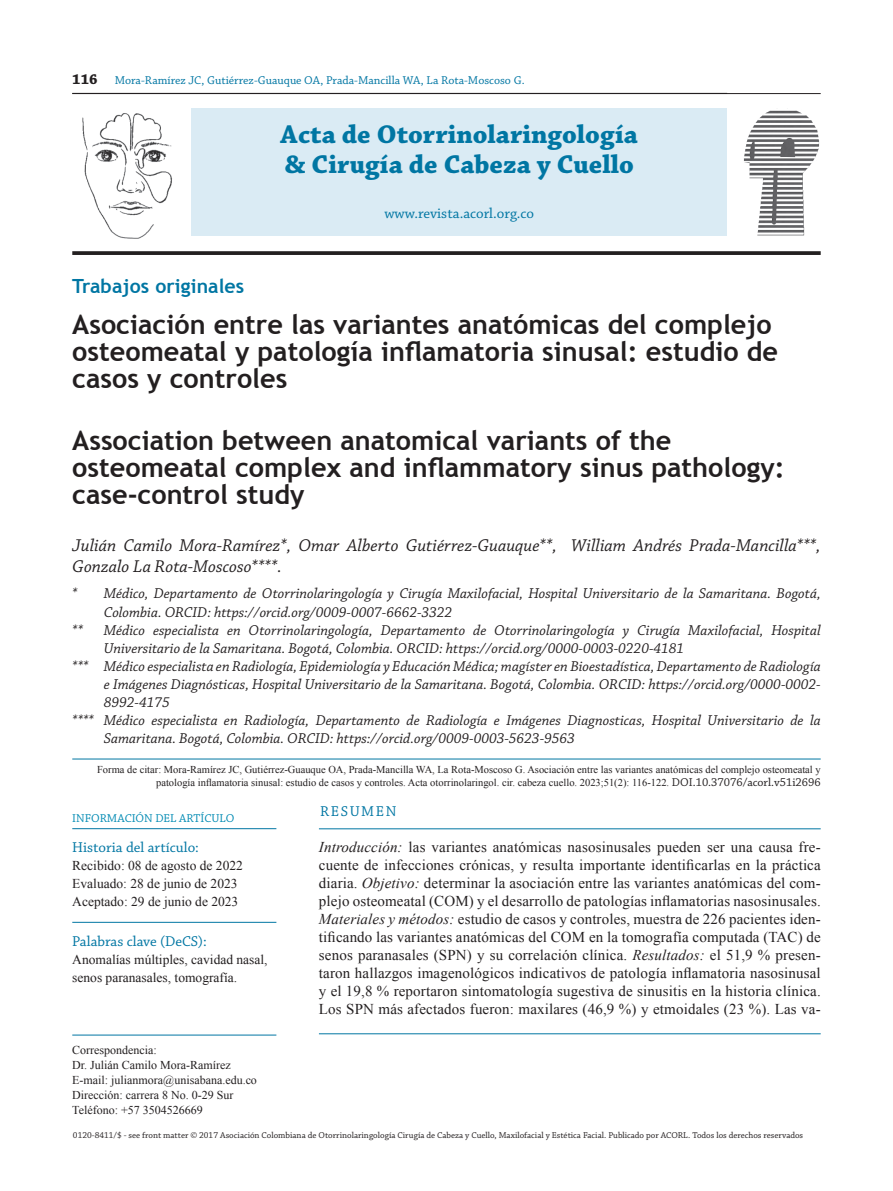
<style>
.page{position:relative;width:893px;height:1191px;background:#fff}
.page>*{position:absolute;margin:0;border:0;box-sizing:border-box;transform-origin:0 0}
.t1{font:700 27px/27px "Trebuchet MS";color:#231f20}
.t2{font:700 27px/30px "Chaparral Pro";color:#0076a3}
.t3{font:700 19.5px "Trebuchet MS";letter-spacing:.005em;color:#0076a3}
.t4{font:italic 18px/21px "Chaparral Pro";color:#231f20}
.t5{font:italic 15px "Chaparral Pro";color:#231f20}
.t6{font:15px/18px "Times New Roman";letter-spacing:.01em;color:#231f20;text-align:justify}
.t7{font:15px "Chaparral Pro";color:#0076a3}
.t8{font:15px "Chaparral Pro";letter-spacing:.105em;color:#0076a3}
.t9{font:13.5px/18px "Times New Roman";color:#231f20}
.t10{font:12px/15px "Times New Roman";color:#231f20}
.t11{font:12px "Chaparral Pro";color:#0076a3}
.t12{font:12px "Chaparral Pro";color:#008ab3}
.t13{font:10.5px/13.5px "Times New Roman";color:#231f20;text-align:right}
.t14{font:9px "Chaparral Pro";color:#231f20}
.s1{font-weight:700;font-size:15px;color:#231f20}
.s2{font-family:"Chaparral Pro";font-size:12px}
.s3{font-style:italic}
</style>
<div class="page">
<hr style="left:72px;top:93px;width:749px;height:1px;background:#231f20">
<hr style="left:319px;top:828px;width:502px;height:1px;background:#0076a3">
<div style="left:191px;top:108px;width:536px;height:128px;background:#daebf4"></div>
<img style="left:743px;top:110px;width:77px;height:125px">
<svg style="left:72px;top:251px;width:749px;height:4px;background:#302c2d"></svg>
<hr style="left:72px;top:828px;width:204px;height:1px;background:#0076a3">
<hr style="left:72px;top:922px;width:204px;height:1px;background:#0076a3">
<hr style="left:319px;top:1033px;width:502px;height:1px;background:#0076a3">
<hr style="left:72px;top:758px;width:749px;height:1px;background:#0076a3">
<hr style="left:72px;top:1034px;width:204px;height:1px;background:#0076a3">
<img style="left:82px;top:113px;width:90px;height:126px">
<p class="t11" style="left:72px;top:74px;width:454px"><span class="s1">116</span> Mora-Ramírez JC, Gutiérrez-Guauque OA, Prada-Mancilla WA, La Rota-Moscoso G.</p>
<h1 class="t2" style="left:281px;top:121px;width:359px">Acta de Otorrinolaringología &amp; Cirugía de Cabeza y Cuello</h1>
<p class="t7" style="left:384px;top:205px;width:151px">www.revista.acorl.org.co</p>
<h2 class="t3" style="left:72px;top:273px;width:174px">Trabajos originales</h2>
<h1 class="t1" style="left:72px;top:311px;width:707px">Asociación entre las variantes anatómicas del complejo osteomeatal y patología inflamatoria sinusal: estudio de casos y controles</h1>
<h1 class="t1" style="left:72px;top:426px;width:714px">Association between anatomical variants of the osteomeatal complex and inflammatory sinus pathology: case-control study</h1>
<p class="t4" style="left:72px;top:535px;width:750px">Julián Camilo Mora-Ramírez*, Omar Alberto Gutiérrez-Guauque**, William Andrés Prada-Mancilla***,<br>Gonzalo La Rota-Moscoso****.</p>
<p class="t5" style="left:72px;top:585px;width:750px">* Médico, Departamento de Otorrinolaringología y Cirugía Maxilofacial, Hospital Universitario de la Samaritana. Bogotá,</p>
<p class="t5" style="left:104px;top:603px;width:350px">Colombia. ORCID: https://orcid.org/0009-0007-6662-3322</p>
<p class="t5" style="left:72px;top:621px;width:12px">**</p>
<p class="t5" style="left:104px;top:621px;width:718px">Médico especialista en Otorrinolaringología, Departamento de Otorrinolaringología y Cirugía Maxilofacial, Hospital</p>
<p class="t5" style="left:104px;top:639px;width:582px">Universitario de la Samaritana. Bogotá, Colombia. ORCID: https://orcid.org/0000-0003-0220-4181</p>
<p class="t5" style="left:72px;top:657px;width:750px">*** Médico especialista en Radiología, Epidemiología y Educación Médica; magíster en Bioestadística, Departamento de Radiología</p>
<p class="t5" style="left:104px;top:675px;width:718px">e Imágenes Diagnósticas, Hospital Universitario de la Samaritana. Bogotá, Colombia. ORCID: https://orcid.org/0000-0002-</p>
<p class="t5" style="left:104px;top:693px;width:67px">8992-4175</p>
<p class="t5" style="left:72px;top:711px;width:750px">**** Médico especialista en Radiología, Departamento de Radiología e Imágenes Diagnosticas, Hospital Universitario de la</p>
<p class="t5" style="left:104px;top:729px;width:473px">Samaritana. Bogotá, Colombia. ORCID: https://orcid.org/0009-0003-5623-9563</p>
<p class="t13" style="left:97px;top:762px;width:725px">Forma de citar: Mora-Ramírez JC, Gutiérrez-Guauque OA, Prada-Mancilla WA, La Rota-Moscoso G. Asociación entre las variantes anatómicas del complejo osteomeatal y patología inflamatoria sinusal: estudio de casos y controles. Acta otorrinolaringol. cir. cabeza cuello. 2023;51(2): 116-122. <span class="s2">DOI.10.37076/acorl.v51i2696</span></p>
<p class="t12" style="left:72px;top:811px;width:164px">INFORMACIÓN DEL ARTÍCULO</p>
<p class="t7" style="left:72px;top:839px;width:128px">Historia del artículo:</p>
<p class="t9" style="left:72px;top:856px;width:172px">Recibido: 08 de agosto de 2022<br>Evaluado: 28 de junio de 2023<br>Aceptado: 29 de junio de 2023</p>
<p class="t7" style="left:72px;top:932px;width:136px">Palabras clave (DeCS):</p>
<p class="t9" style="left:72px;top:950px;width:197px">Anomalías múltiples, cavidad nasal, senos paranasales, tomografía.</p>
<p class="t10" style="left:72px;top:1042px;width:186px">Correspondencia:<br>Dr. Julián Camilo Mora-Ramírez<br>E-mail: julianmora@unisabana.edu.co<br>Dirección: carrera 8 No. 0-29 Sur<br>Teléfono: +57 3504526669</p>
<p class="t8" style="left:320px;top:803px;width:78px">RESUMEN</p>
<p class="t6" style="left:319px;top:837px;width:503px"><span class="s3">Introducción:</span> las variantes anatómicas nasosinusales pueden ser una causa fre&shy;cuente de infecciones crónicas, y resulta importante identificarlas en la práctica diaria. <span class="s3">Objetivo:</span> determinar la asociación entre las variantes anatómicas del com&shy;plejo osteomeatal (COM) y el desarrollo de patologías inflamatorias nasosinusales.<br><span class="s3">Materiales y métodos:</span> estudio de casos y controles, muestra de 226 pacientes iden&shy;tificando las variantes anatómicas del COM en la tomografía computada (TAC) de senos paranasales (SPN) y su correlación clínica. <span class="s3">Resultados:</span> el 51,9 % presen&shy;taron hallazgos imagenológicos indicativos de patología inflamatoria nasosinusal y el 19,8 % reportaron sintomatología sugestiva de sinusitis en la historia clínica.<br>Los SPN más afectados fueron: maxilares (46,9 %) y etmoidales (23 %). Las va-</p>
<p class="t14" style="left:73px;top:1130px;width:732px">0120-8411/$ - see front matter © 2017 Asociación Colombiana de Otorrinolaringología Cirugía de Cabeza y Cuello, Maxilofacial y Estética Facial. Publicado por ACORL. Todos los derechos reservados</p>
</div>
